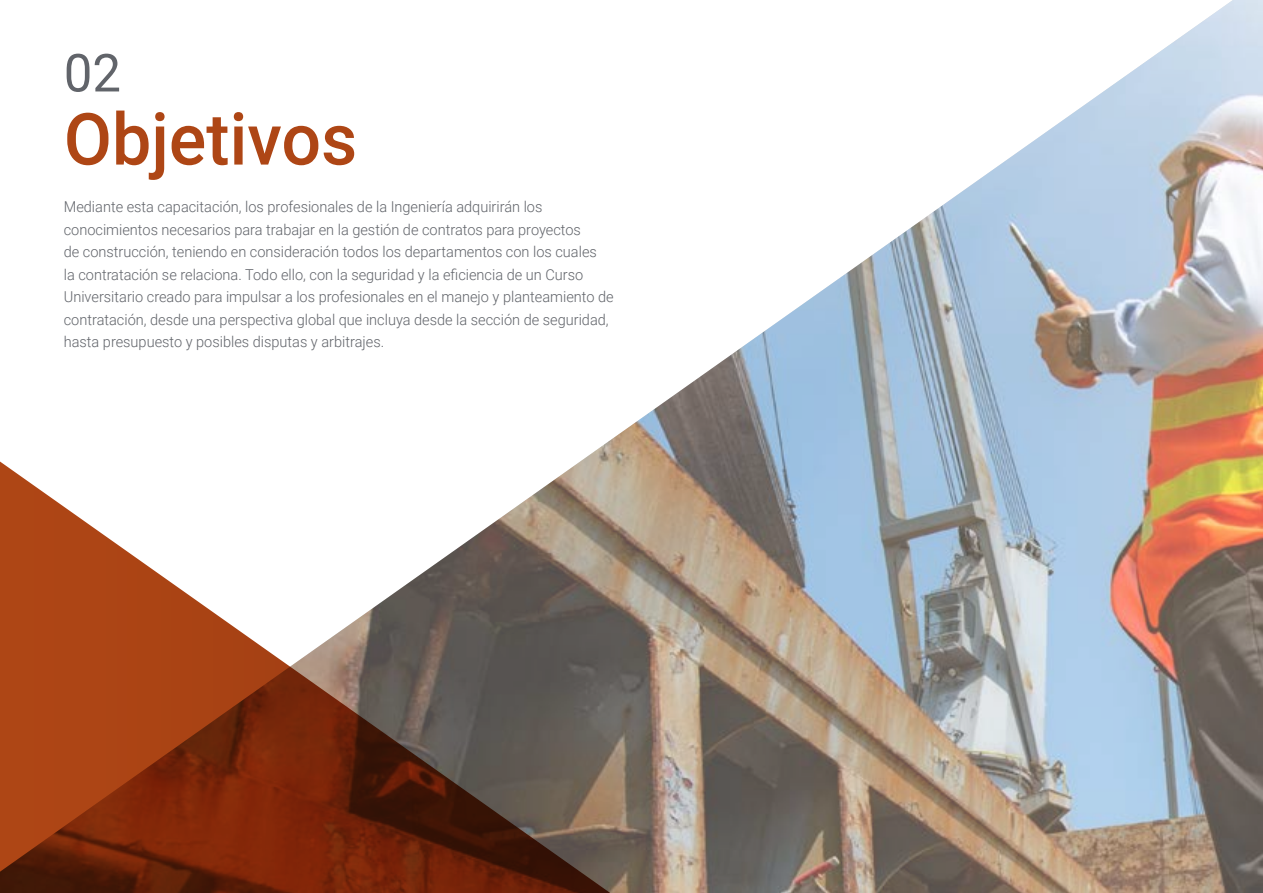
<style>
.page{position:relative;width:1263px;height:893px;background:#fff}
.page>*{position:absolute;margin:0;border:0;box-sizing:border-box;transform-origin:0 0}
.t1{font:500 72px "Roboto";color:#ae4615}
.t2{font:52.5px "Roboto";color:#61646a}
.t3{font:300 15px/22.5px "Roboto";color:#61646a}
</style>
<div class="page">
<img style="left:602px;top:0;width:661px;height:893px">
<svg style="left:0;top:446px;width:640px;height:447px"></svg>
<h2 class="t2" style="left:64px;top:36px;width:59px">02</h2>
<h1 class="t1" style="left:64px;top:89px;width:295px">Objetivos</h1>
<p class="t3" style="left:64px;top:195px;width:551px">Mediante esta capacitación, los profesionales de la Ingeniería adquirirán los conocimientos necesarios para trabajar en la gestión de contratos para proyectos<br>de construcción, teniendo en consideración todos los departamentos con los cuales<br>la contratación se relaciona. Todo ello, con la seguridad y la eficiencia de un Curso Universitario creado para impulsar a los profesionales en el manejo y planteamiento de contratación, desde una perspectiva global que incluya desde la sección de seguridad, hasta presupuesto y posibles disputas y arbitrajes.</p>
</div>
